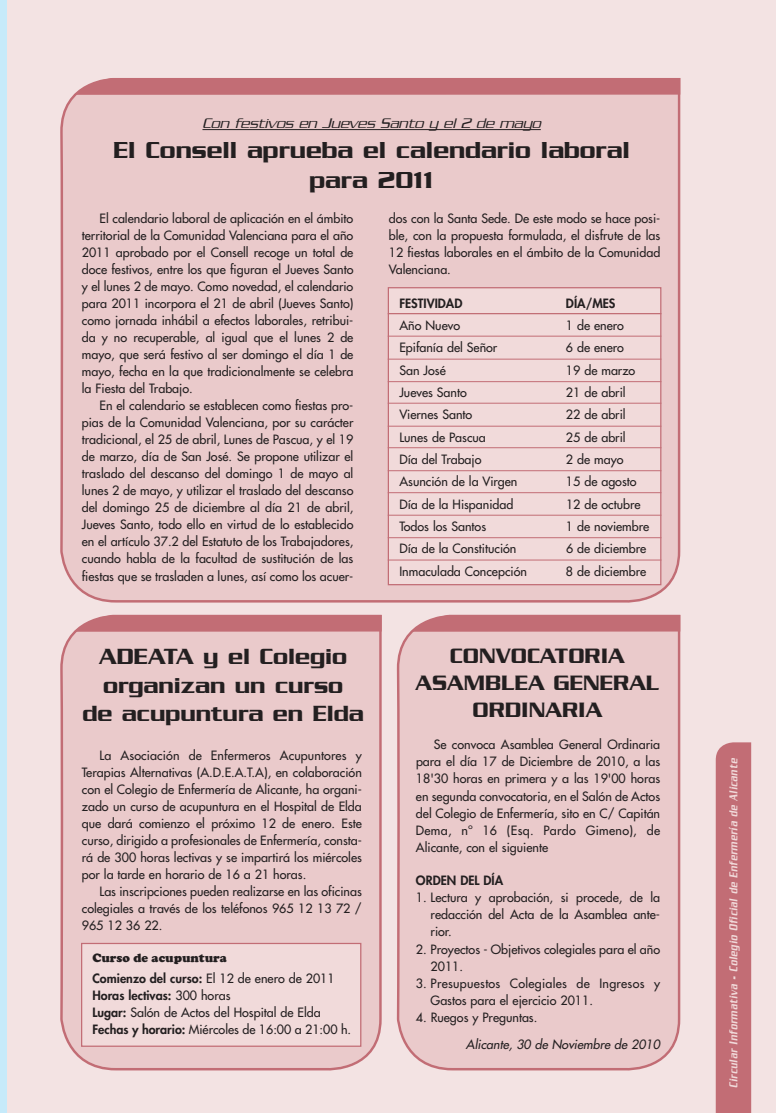
<style>
.page{position:relative;width:776px;height:1113px;background:#fff}
.page>*{position:absolute;margin:0;border:0;box-sizing:border-box;transform-origin:0 0}
.t1{font:500 25px/30px "Serpentine";color:#231f20;text-align:center}
.t2{font:500 23.75px/28.5px "Serpentine";color:#231f20;text-align:center}
.t3{font:500 22.5px/27px "Serpentine";color:#231f20;text-align:center}
.t4{font:italic 300 15px "Serpentine";color:#231f20}
.t5{font:12.5px/17px "Futura";color:#231f20;text-align:justify}
.t6{font:12.5px/17px "Futura";letter-spacing:.025em;color:#231f20}
.t7{font:italic 500 12.5px "Serpentine";letter-spacing:.07em;color:#f1dada;scale:.7 1}
.t8{font:800 12.5px "Futura";color:#231f20}
.t9{font:italic 12.5px "Futura";color:#231f20}
.t10{font:900 12.5px "Cooper";color:#231f20}
.s1{font-weight:800}
</style>
<div class="page">
<div style="left:0;top:0;width:7px;height:1113px;background:#c6eafa"></div>
<div style="left:7px;top:0;width:769px;height:1113px;background:#f3e3e3"></div>
<div style="left:716px;top:742px;width:35px;height:371px;background:#c26d75"></div>
<div style="left:60px;top:94px;width:620px;height:509px;background:#eacacb"></div>
<svg style="left:74px;top:78px;width:606px;height:17px;background:#c37078"></svg>
<hr style="left:202px;top:129px;width:339px;height:1px;background:#231f20">
<div style="left:389px;top:288px;width:271px;height:296px;background:#f1dada"></div>
<div style="left:388px;top:287px;width:273px;height:298px;border:1px solid #c26d75"></div>
<svg style="left:60px;top:631px;width:322px;height:440px;background:#e9c8c9"></svg>
<svg style="left:74px;top:615px;width:308px;height:17px;background:#c4737b"></svg>
<hr style="left:388px;top:313px;width:273px;height:1px;background:#c26d75">
<hr style="left:388px;top:336px;width:273px;height:1px;background:#c26d75">
<hr style="left:388px;top:359px;width:273px;height:1px;background:#c26d75">
<hr style="left:388px;top:381px;width:273px;height:1px;background:#c26d75">
<hr style="left:388px;top:403px;width:273px;height:1px;background:#c26d75">
<hr style="left:388px;top:426px;width:273px;height:1px;background:#c26d75">
<hr style="left:388px;top:447px;width:273px;height:1px;background:#c26d75">
<hr style="left:388px;top:470px;width:273px;height:1px;background:#c26d75">
<hr style="left:388px;top:492px;width:273px;height:1px;background:#c26d75">
<hr style="left:388px;top:515px;width:273px;height:1px;background:#c26d75">
<hr style="left:388px;top:537px;width:273px;height:1px;background:#c26d75">
<hr style="left:388px;top:560px;width:273px;height:1px;background:#c26d75">
<div style="left:82px;top:944px;width:278px;height:101px;background:#f1dada"></div>
<div style="left:81px;top:943px;width:280px;height:103px;border:1px solid #c26d75"></div>
<div style="left:396px;top:631px;width:284px;height:440px;background:#eacacb"></div>
<svg style="left:411px;top:615px;width:269px;height:17px;background:#c4747b"></svg>
<p class="t4" style="left:202px;top:118px;width:340px">Con festivos en Jueves Santo y el 2 de mayo</p>
<h1 class="t1" style="left:113px;top:137px;width:518px">El Consell aprueba el calendario laboral para 2011</h1>
<p class="t5" style="left:82px;top:210px;width:273px;text-indent:18px">El calendario laboral de aplicación en el ámbito territorial de la Comunidad Valenciana para el año 2011 aprobado por el Consell recoge un total de doce festivos, entre los que figuran el Jueves Santo y el lunes 2 de mayo. Como novedad, el calendario para 2011 incorpora el 21 de abril (Jueves Santo) como jornada inhábil a efectos laborales, retribui&shy;da y no recuperable, al igual que el lunes 2 de mayo, que será festivo al ser domingo el día 1 de mayo, fecha en la que tradicionalmente se celebra la Fiesta del Trabajo.</p>
<p class="t5" style="left:82px;top:398px;width:273px;text-indent:18px">En el calendario se establecen como fiestas pro&shy;pias de la Comunidad Valenciana, por su carácter tradicional, el 25 de abril, Lunes de Pascua, y el 19 de marzo, día de San José. Se propone utilizar el traslado del descanso del domingo 1 de mayo al lunes 2 de mayo, y utilizar el traslado del descanso del domingo 25 de diciembre al día 21 de abril, Jueves Santo, todo ello en virtud de lo establecido en el artículo 37.2 del Estatuto de los Trabajadores, cuando habla de la facultad de sustitución de las fiestas que se trasladen a lunes, así como los acuer-</p>
<p class="t5" style="left:389px;top:210px;width:273px">dos con la Santa Sede. De este modo se hace posi&shy;ble, con la propuesta formulada, el disfrute de las 12 fiestas laborales en el ámbito de la Comunidad Valenciana.</p>
<p class="t8" style="left:399px;top:297px;width:65px">FESTIVIDAD</p>
<p class="t8" style="left:566px;top:297px;width:51px">DÍA/MES</p>
<p class="t5" style="left:399px;top:317px;width:62px">Año Nuevo</p>
<p class="t5" style="left:566px;top:317px;width:60px">1 de enero</p>
<p class="t5" style="left:399px;top:340px;width:99px">Epifanía del Señor</p>
<p class="t5" style="left:566px;top:340px;width:60px">6 de enero</p>
<p class="t5" style="left:399px;top:362px;width:48px">San José</p>
<p class="t5" style="left:566px;top:362px;width:71px">19 de marzo</p>
<p class="t5" style="left:399px;top:384px;width:69px">Jueves Santo</p>
<p class="t5" style="left:566px;top:384px;width:61px">21 de abril</p>
<p class="t5" style="left:399px;top:407px;width:74px">Viernes Santo</p>
<p class="t5" style="left:566px;top:407px;width:61px">22 de abril</p>
<p class="t5" style="left:399px;top:429px;width:88px">Lunes de Pascua</p>
<p class="t5" style="left:566px;top:429px;width:61px">25 de abril</p>
<p class="t5" style="left:399px;top:452px;width:84px">Día del Trabajo</p>
<p class="t5" style="left:566px;top:452px;width:59px">2 de mayo</p>
<p class="t5" style="left:399px;top:474px;width:120px">Asunción de la Virgen</p>
<p class="t5" style="left:566px;top:474px;width:72px">15 de agosto</p>
<p class="t5" style="left:399px;top:496px;width:116px">Día de la Hispanidad</p>
<p class="t5" style="left:566px;top:496px;width:76px">12 de octubre</p>
<p class="t5" style="left:399px;top:519px;width:88px">Todos los Santos</p>
<p class="t5" style="left:566px;top:519px;width:85px">1 de noviembre</p>
<p class="t5" style="left:399px;top:541px;width:119px">Día de la Constitución</p>
<p class="t5" style="left:566px;top:541px;width:82px">6 de diciembre</p>
<p class="t5" style="left:399px;top:563px;width:129px">Inmaculada Concepción</p>
<p class="t5" style="left:566px;top:563px;width:82px">8 de diciembre</p>
<h2 class="t2" style="left:83px;top:644px;width:283px">ADEATA y el Colegio organizan un curso<br>de acupuntura en Elda</h2>
<p class="t5" style="left:82px;top:747px;width:282px;text-indent:18px">La Asociación de Enfermeros Acupuntores y Terapias Alternativas (A.D.E.A.T.A), en colaboración con el Colegio de Enfermería de Alicante, ha organi&shy;zado un curso de acupuntura en el Hospital de Elda que dará comienzo el próximo 12 de enero. Este curso, dirigido a profesionales de Enfermería, consta&shy;rá de 300 horas lectivas y se impartirá los miércoles por la tarde en horario de 16 a 21 horas.</p>
<p class="t5" style="left:82px;top:883px;width:282px;text-indent:18px">Las inscripciones pueden realizarse en las oficinas colegiales a través de los teléfonos 965 12 13 72 / 965 12 36 22.</p>
<p class="t10" style="left:92px;top:950px;width:136px">Curso de acupuntura</p>
<p class="t5" style="left:92px;top:970px;width:260px;text-align:left"><span class="s1">Comienzo del curso:</span> El 12 de enero de 2011<br><span class="s1">Horas lectivas:</span> 300 horas<br><span class="s1">Lugar:</span> Salón de Actos del Hospital de Elda <span class="s1">Fechas y horario:</span> Miércoles de 16:00 a 21:00 h.</p>
<h3 class="t3" style="left:416px;top:644px;width:245px">CONVOCATORIA<br>ASAMBLEA GENERAL<br>ORDINARIA</h3>
<p class="t5" style="left:416px;top:737px;width:246px;text-indent:18px">Se convoca Asamblea General Ordinaria para el día 17 de Diciembre de 2010, a las 18'30 horas en primera y a las 19'00 horas en segunda convocatoria, en el Salón de Actos del Colegio de Enfermería, sito en C/ Capitán Dema, nº 16 (Esq. Pardo Gimeno), de Alicante, con el siguiente</p>
<p class="t8" style="left:416px;top:875px;width:89px">ORDEN DEL DÍA</p>
<p class="t5" style="left:431px;top:890px;width:231px;text-indent:-15px">1. Lectura y aprobación, si procede, de la redacción del Acta de la Asamblea ante&shy;rior.</p>
<p class="t5" style="left:431px;top:941px;width:231px;text-indent:-15px">2. Proyectos - Objetivos colegiales para el año<br>2011.</p>
<p class="t6" style="left:431px;top:975px;width:231px;text-indent:-15px">3. Presupuestos Colegiales de Ingresos y<br>Gastos para el ejercicio 2011.</p>
<p class="t5" style="left:416px;top:1009px;width:123px">4. Ruegos y Preguntas.</p>
<p class="t9" style="left:466px;top:1038px;width:196px">Alicante, 30 de Noviembre de 2010</p>
<p class="t7" style="left:730px;top:1087px;width:472px;rotate:-90deg">Circular Informativa - Colegio Oficial de Enfermería de Alicante</p>
</div>
